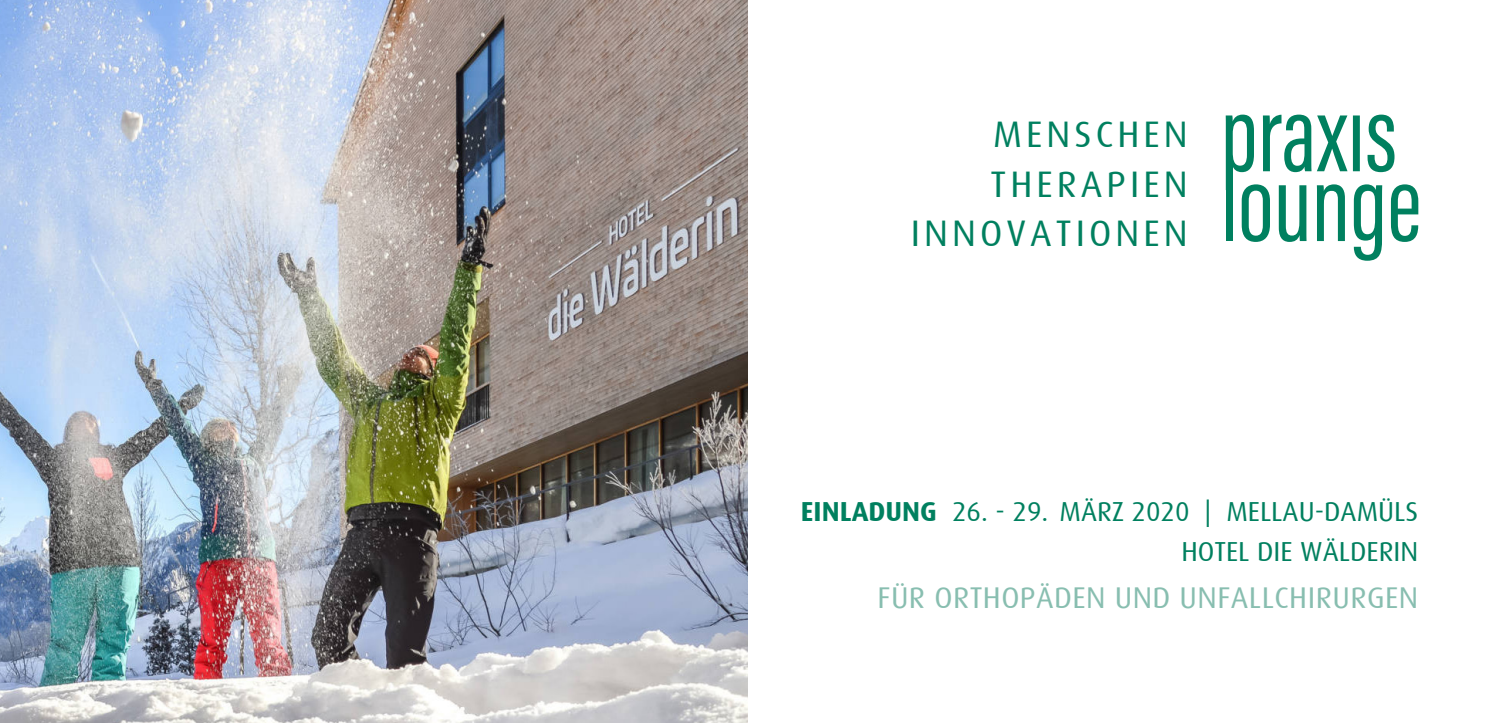
<style>
.page{position:relative;width:1503px;height:723px;background:#fff}
.page>*{position:absolute;margin:0;border:0;box-sizing:border-box;transform-origin:0 0}
.t1{font:37px/49.2px "Dax";letter-spacing:.11em;color:#00805f;text-align:right}
.t2{font:30px "Dax";letter-spacing:.015em;color:#88beb0}
.t3{font:27.5px/40px "Dax";color:#00805f;text-align:right}
.s1{font-weight:700}
</style>
<div class="page">
<svg style="left:1225px;top:115px;width:193px;height:146px"></svg>
<div style="left:1225px;top:164px;width:7px;height:77px;background:#00805f"></div>
<img style="left:0;top:0;width:748px;height:723px">
<h1 class="t1" style="left:911px;top:110px;width:278px">MENSCHEN<br>THERAPIEN<br>INNOVATIONEN</h1>
<p class="t3" style="left:801px;top:492px;width:619px"><span class="s1">EINLADUNG</span> 26. - 29. MÄRZ 2020 | MELLAU-DAMÜLS<br>HOTEL DIE WÄLDERIN</p>
<p class="t2" style="left:877px;top:581px;width:542px">FÜR ORTHOPÄDEN UND UNFALLCHIRURGEN</p>
</div>
